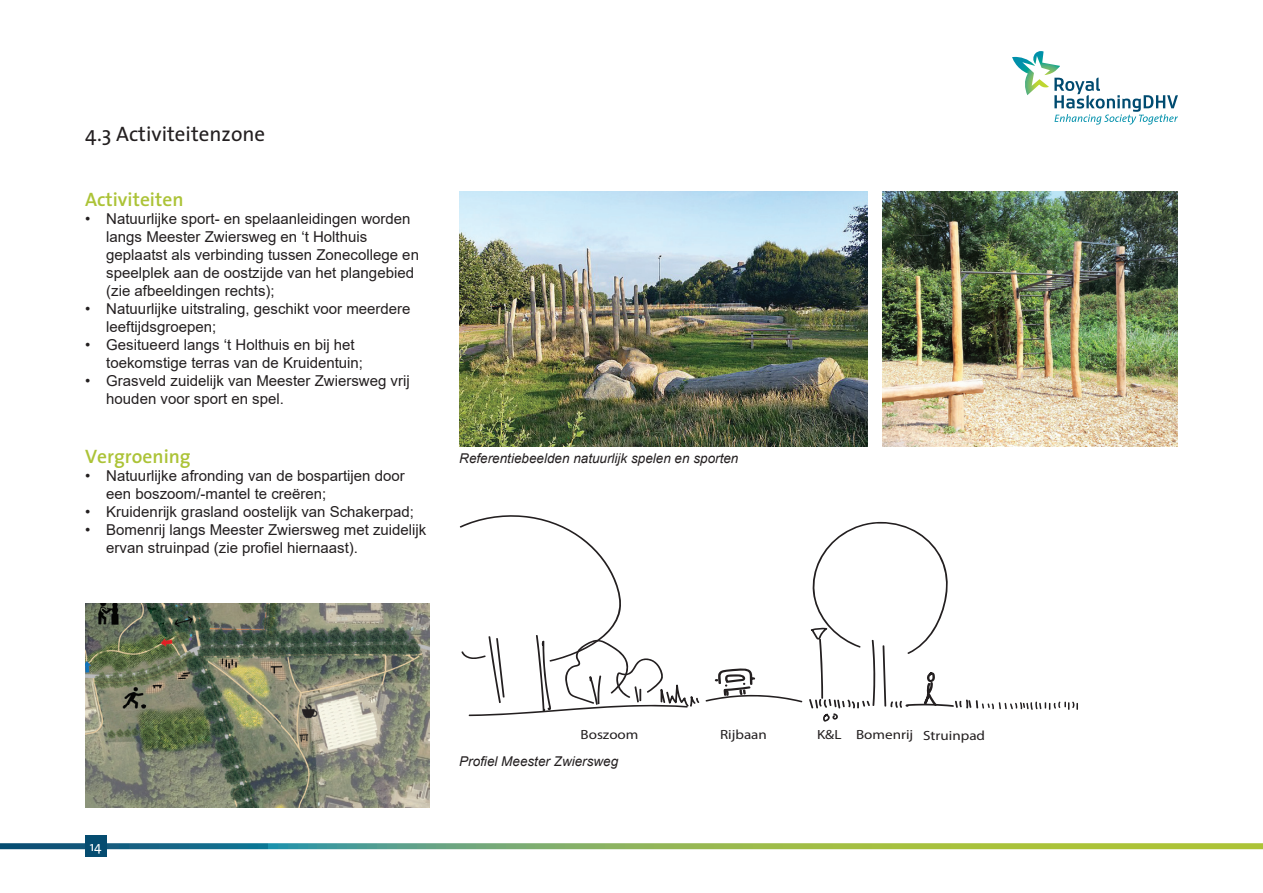
<style>
.page{position:relative;width:1263px;height:893px;background:#fff}
.page>*{position:absolute;margin:0;border:0;box-sizing:border-box;transform-origin:0 0}
.t1{font:21px "The Sans";color:#231f20}
.t2{font:600 19.5px "The Sans";color:#acc337}
.t3{font:15px/18px "Arial";color:#231f20}
.t4{font:italic 13.5px "Arial";color:#231f20}
.t5{font:13.5px "The Sans";color:#fff}
.t6{font:13.35px "Myriad Pro";color:#231f20;scale:1.13 1}
</style>
<div class="page">
<svg style="left:1012px;top:51px;width:166px;height:74px"></svg>
<svg style="left:0;top:843px;width:1263px;height:6px;background:#79a766"></svg>
<div style="left:85px;top:836px;width:21px;height:21px;background:#054c70"></div>
<img style="left:882px;top:191px;width:296px;height:255px">
<img style="left:459px;top:191px;width:408px;height:255px">
<svg style="left:705px;top:668px;width:98px;height:35px"></svg>
<svg style="left:459px;top:515px;width:240px;height:201px"></svg>
<svg style="left:809px;top:522px;width:269px;height:200px"></svg>
<img style="left:85px;top:603px;width:344px;height:205px">
<h1 class="t1" style="left:85px;top:117px;width:182px">4.3 Activiteitenzone</h1>
<h2 class="t2" style="left:85px;top:183px;width:100px">Activiteiten</h2>
<p class="t3" style="left:106px;top:210px;width:314px;text-indent:-21px">• Natuurlijke sport- en spelaanleidingen worden langs Meester Zwiersweg en ‘t Holthuis geplaatst als verbinding tussen Zonecollege en speelplek aan de oostzijde van het plangebied (zie afbeeldingen rechts);</p>
<p class="t3" style="left:106px;top:300px;width:306px;text-indent:-21px">• Natuurlijke uitstraling, geschikt voor meerdere leeftijdsgroepen;</p>
<p class="t3" style="left:106px;top:336px;width:258px;text-indent:-21px">• Gesitueerd langs ‘t Holthuis en bij het toekomstige terras van de Kruidentuin;</p>
<p class="t3" style="left:106px;top:372px;width:305px;text-indent:-21px">• Grasveld zuidelijk van Meester Zwiersweg vrij houden voor sport en spel.</p>
<h2 class="t2" style="left:85px;top:441px;width:107px">Vergroening</h2>
<p class="t3" style="left:106px;top:467px;width:300px;text-indent:-21px">• Natuurlijke afronding van de bospartijen door een boszoom/-mantel te creëren;</p>
<p class="t3" style="left:85px;top:503px;width:330px">• Kruidenrijk grasland oostelijk van Schakerpad;</p>
<p class="t3" style="left:106px;top:521px;width:322px;text-indent:-21px">• Bomenrij langs Meester Zwiersweg met zuidelijk ervan struinpad (zie profiel hiernaast).</p>
<p class="t4" style="left:459px;top:449px;width:281px">Referentiebeelden natuurlijk spelen en sporten</p>
<p class="t6" style="left:704px;top:453px;width:56px">Struinpad</p>
<p class="t5" style="left:90px;top:835px;width:13px">14</p>
<p class="t6" style="left:580px;top:727px;width:53px">Boszoom</p>
<p class="t6" style="left:720px;top:727px;width:43px">Rijbaan</p>
<p class="t6" style="left:817px;top:727px;width:150px">K&amp;L Bomenrij Struinpad</p>
<p class="t4" style="left:459px;top:753px;width:161px">Profiel Meester Zwiersweg</p>
</div>
